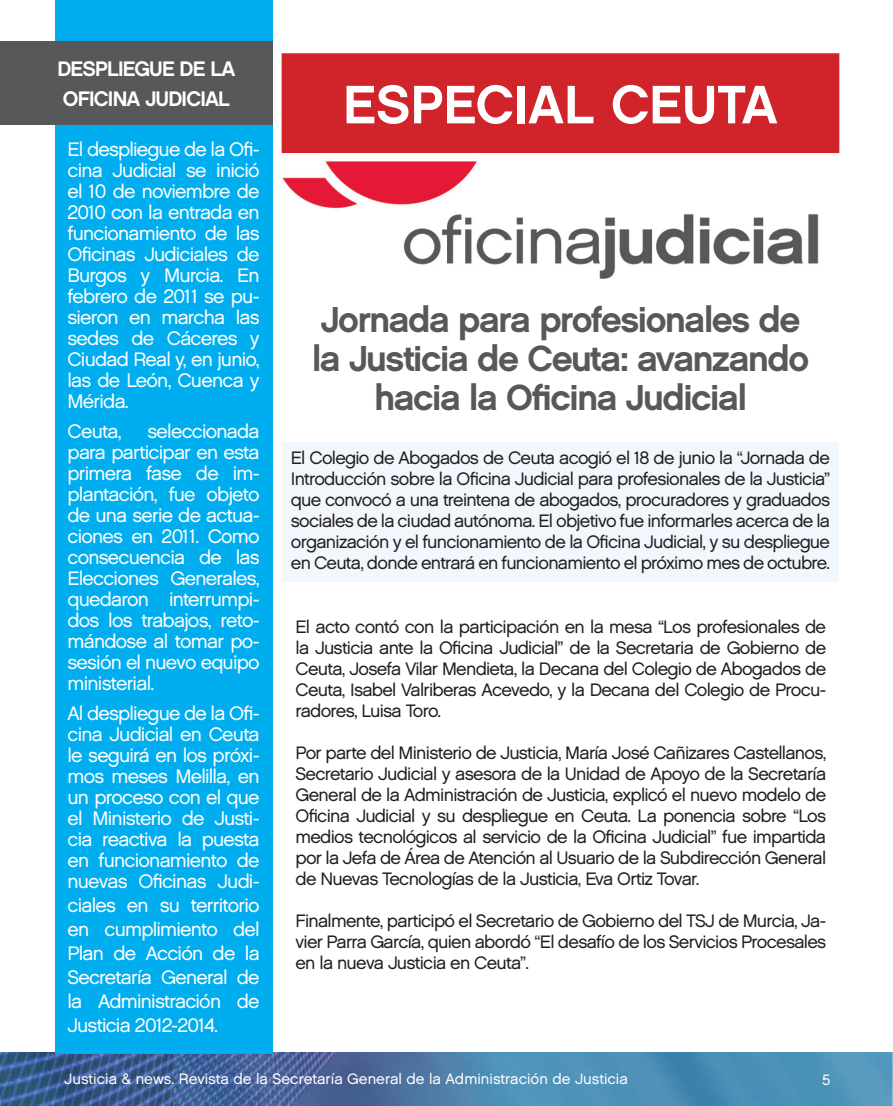
<style>
.page{position:relative;width:893px;height:1106px;background:#fff}
.page>*{position:absolute;margin:0;border:0;box-sizing:border-box;transform-origin:0 0}
.t1{font:54px "Chalet New York Nineteen Sixty";color:#fff}
.t2{font:36px/39px "Chalet New York Nineteen Sixty";letter-spacing:-.04em;color:#57585a;text-align:center}
.t3{font:21px/30px "Chalet New York Nineteen Sixty";letter-spacing:-.04em;color:#fff}
.t4{font:19.5px/21px "Chalet London Nineteen Sixty";letter-spacing:-.04em;color:#fff;text-align:justify}
.t5{font:18px/21px "Chalet London Nineteen Sixty";letter-spacing:-.04em;color:#231f20;text-align:justify}
.t6{font:15px "Chalet London Nineteen Sixty";color:#fff}
</style>
<div class="page">
<img style="left:0;top:1052px;width:893px;height:54px">
<div style="left:282px;top:442px;width:557px;height:139px;background:#f2f7fd"></div>
<img style="left:282px;top:161px;width:537px;height:118px">
<div style="left:55px;top:0;width:217px;height:1053px;background:#00aeef"></div>
<div style="left:0;top:41px;width:272px;height:84px;background:#57585a"></div>
<div style="left:282px;top:54px;width:557px;height:98px;background:#d1232a"></div>
<div style="left:282px;top:53px;width:557px;height:100px;border:2px solid #d1232a"></div>
<p class="t3" style="left:57px;top:53px;width:180px">DESPLIEGUE DE LA<br>OFICINA JUDICIAL</p>
<p class="t4" style="left:68px;top:139px;width:194px">El despliegue de la Ofi&shy;cina Judicial se inició el 10 de noviembre de 2010 con la entrada en funcionamiento de las Oficinas Judiciales de Burgos y Murcia. En febrero de 2011 se pu&shy;sieron en marcha las sedes de Cáceres y Ciudad Real y, en junio, las de León, Cuenca y Mérida.</p>
<p class="t4" style="left:68px;top:420px;width:56px">Ceuta,</p>
<p class="t4" style="left:68px;top:420px;width:194px;text-indent:80px">seleccionada para participar en esta primera fase de im&shy;plantación, fue objeto de una serie de actua&shy;ciones en 2011. Como consecuencia de las Elecciones Generales, quedaron interrumpi&shy;dos los trabajos, reto&shy;mándose al tomar po&shy;sesión el nuevo equipo ministerial.</p>
<p class="t4" style="left:68px;top:702px;width:194px">Al despliegue de la Ofi&shy;cina Judicial en Ceuta le seguirá en los próxi&shy;mos meses Melilla, en un proceso con el que el Ministerio de Justi&shy;cia reactiva la puesta en funcionamiento de nuevas Oficinas Judi-</p>
<p class="t4" style="left:68px;top:892px;width:194px;line-height:24px">ciales en su territorio en cumplimiento del Plan de Acción de la Secretaría General de la Administración de Justicia 2012-2014.</p>
<p class="t1" style="left:343px;top:72px;width:436px">ESPECIAL CEUTA</p>
<p class="t2" style="left:312px;top:300px;width:499px">Jornada para profesionales de la Justicia de Ceuta: avanzando hacia la Oficina Judicial</p>
<p class="t5" style="left:291px;top:447px;width:541px">El Colegio de Abogados de Ceuta acogió el 18 de junio la “Jornada de Introducción sobre la Oficina Judicial para profesionales de la Justicia” que convocó a una treintena de abogados, procuradores y graduados sociales de la ciudad autónoma. El objetivo fue informarles acerca de la organización y el funcionamiento de la Oficina Judicial, y su despliegue en Ceuta, donde entrará en funcionamiento el próximo mes de octubre.</p>
<p class="t5" style="left:295px;top:616px;width:532px">El acto contó con la participación en la mesa “Los profesionales de la Justicia ante la Oficina Judicial” de la Secretaria de Gobierno de Ceuta, Josefa Vilar Mendieta, la Decana del Colegio de Abogados de Ceuta, Isabel Valriberas Acevedo, y la Decana del Colegio de Procu&shy;radores, Luisa Toro.</p>
<p class="t5" style="left:295px;top:742px;width:532px">Por parte del Ministerio de Justicia, María José Cañizares Castellanos, Secretario Judicial y asesora de la Unidad de Apoyo de la Secretaría General de la Administración de Justicia, explicó el nuevo modelo de Oficina Judicial y su despliegue en Ceuta. La ponencia sobre “Los medios tecnológicos al servicio de la Oficina Judicial” fue impartida por la Jefa de Área de Atención al Usuario de la Subdirección General de Nuevas Tecnologías de la Justicia, Eva Ortiz Tovar.</p>
<p class="t5" style="left:295px;top:910px;width:532px">Finalmente, participó el Secretario de Gobierno del TSJ de Murcia, Ja&shy;vier Parra García, quien abordó “El desafío de los Servicios Procesales en la nueva Justicia en Ceuta”.</p>
<p class="t6" style="left:64px;top:1069px;width:565px">Justicia &amp; news. Revista de la Secretaría General de la Administración de Justicia</p>
<p class="t6" style="left:822px;top:1070px;width:10px">5</p>
</div>
